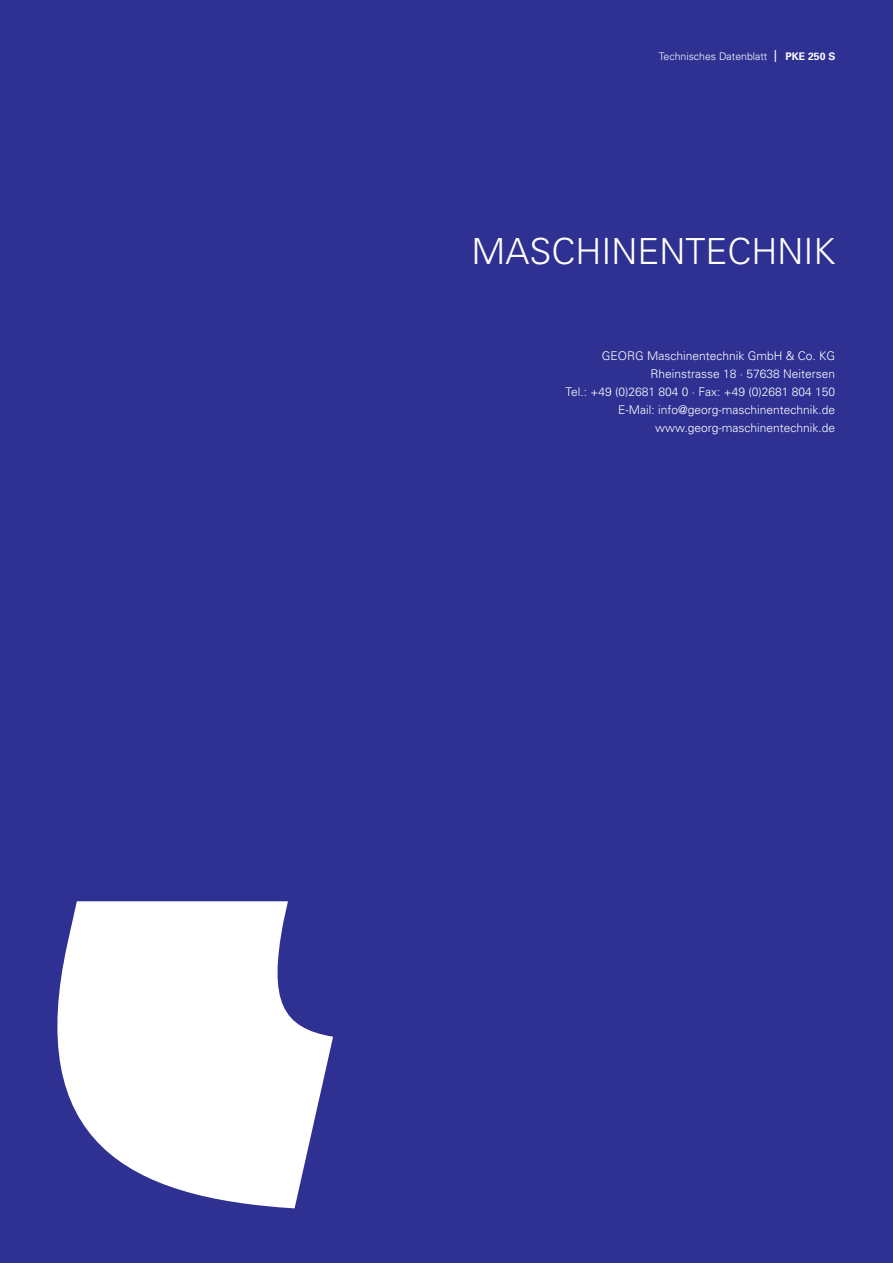
<style>
.page{position:relative;width:893px;height:1263px;background:#fff}
.page>*{position:absolute;margin:0;border:0;box-sizing:border-box;transform-origin:0 0}
.t1{font:300 36px "Univers";color:#fff}
.t2{font:300 12px/18px "Univers";color:#fff;text-align:right}
.t3{font:300 10.5px "Univers";color:#fff}
.s1{font-size:16.5px}
.s2{font-weight:700}
</style>
<div class="page">
<div style="left:0;top:0;width:893px;height:1262px;background:#2e3092"></div>
<svg style="left:57px;top:901px;width:276px;height:307px;fill:#fff"></svg>
<p class="t3" style="left:659px;top:50px;width:178px">Technisches Datenblatt <span class="s1">I</span> <span class="s2">PKE 250 S</span></p>
<h1 class="t1" style="left:472px;top:230px;width:365px">MASCHINENTECHNIK</h1>
<p class="t2" style="left:566px;top:347px;width:271px">GEORG Maschinentechnik GmbH &amp; Co. KG Rheinstrasse 18 · 57638 Neitersen<br>Tel.: +49 (0)2681 804 0 · Fax: +49 (0)2681 804 150<br>E-Mail: info@georg-maschinentechnik.de www.georg-maschinentechnik.de</p>
</div>
